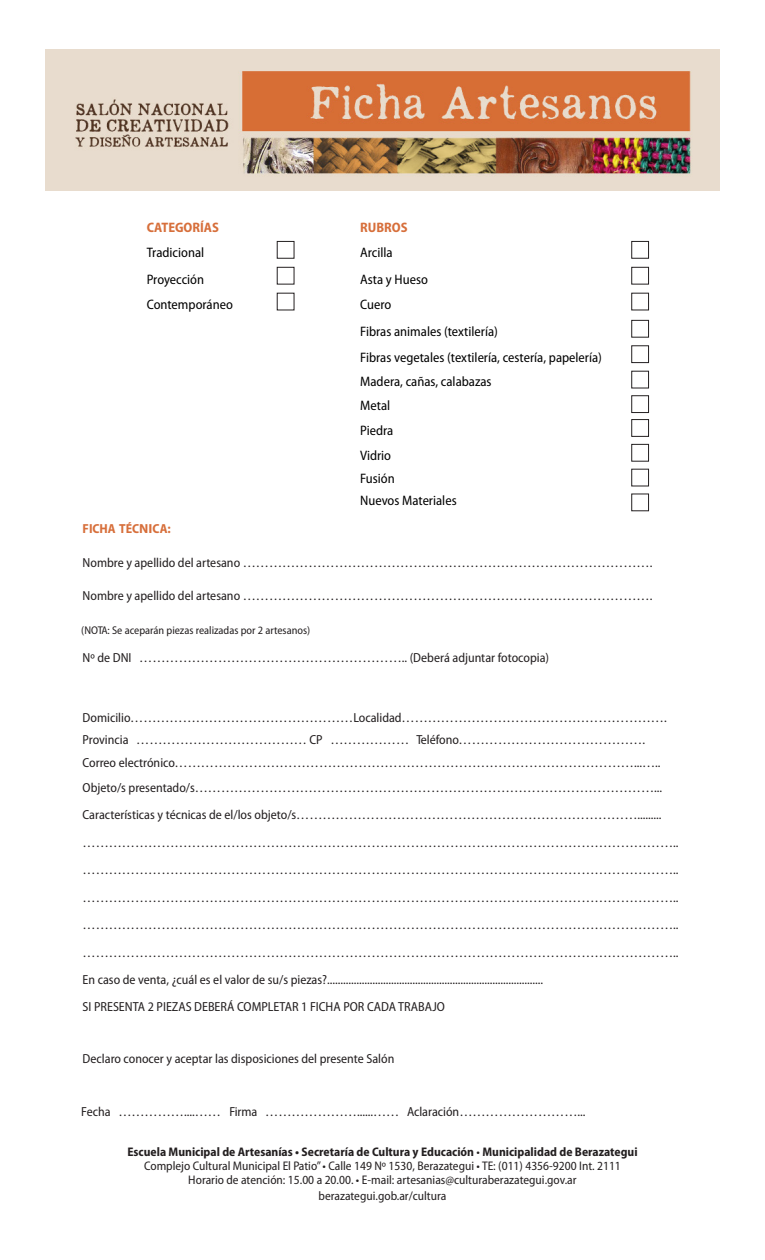
<style>
.page{position:relative;width:765px;height:1260px;background:#fff}
.page>*{position:absolute;margin:0;border:0;box-sizing:border-box;transform-origin:0 0}
.t1{font:semi-condensed 13.75px "Myriad Pro";color:#000}
.t2{font:700 semi-condensed 13.75px "Myriad Pro";color:#d76f3b}
.t3{font:semi-condensed 13.12px/22.5px "Myriad Pro";color:#231f20}
.t4{font:700 semi-condensed 13.12px "Myriad Pro";color:#d76f3b}
.t5{font:semi-condensed 12.5px/16.2px "Myriad Pro";color:#231f20;text-align:center}
.t6{font:700 semi-condensed 12.5px "Myriad Pro";color:#231f20}
.t7{font:semi-condensed 11.25px "Myriad Pro";color:#231f20}
.s1{font-weight:400}
</style>
<div class="page">
<div style="left:277px;top:241px;width:17px;height:18px;border:1px solid #231f20"></div>
<div style="left:631px;top:241px;width:18px;height:18px;border:1px solid #231f20"></div>
<div style="left:631px;top:320px;width:18px;height:17px;border:1px solid #231f20"></div>
<div style="left:631px;top:395px;width:18px;height:18px;border:1px solid #231f20"></div>
<div style="left:631px;top:469px;width:18px;height:17px;border:1px solid #231f20"></div>
<div style="left:631px;top:267px;width:18px;height:17px;border:1px solid #231f20"></div>
<div style="left:631px;top:345px;width:18px;height:18px;border:1px solid #231f20"></div>
<div style="left:631px;top:419px;width:18px;height:18px;border:1px solid #231f20"></div>
<div style="left:631px;top:494px;width:18px;height:17px;border:1px solid #231f20"></div>
<div style="left:631px;top:293px;width:18px;height:17px;border:1px solid #231f20"></div>
<div style="left:631px;top:371px;width:18px;height:17px;border:1px solid #231f20"></div>
<div style="left:631px;top:444px;width:18px;height:18px;border:1px solid #231f20"></div>
<div style="left:277px;top:267px;width:17px;height:17px;border:1px solid #231f20"></div>
<img style="left:45px;top:50px;width:675px;height:140px">
<p class="t2" style="left:147px;top:219px;width:74px">CATEGORÍAS</p>
<p class="t2" style="left:360px;top:219px;width:49px">RUBROS</p>
<p class="t1" style="left:147px;top:244px;width:59px">Tradicional</p>
<p class="t1" style="left:360px;top:244px;width:34px">Arcilla</p>
<p class="t1" style="left:147px;top:271px;width:59px">Proyección</p>
<p class="t1" style="left:360px;top:271px;width:69px">Asta y Hueso</p>
<p class="t1" style="left:147px;top:296px;width:88px">Contemporáneo</p>
<p class="t1" style="left:360px;top:296px;width:33px">Cuero</p>
<p class="t1" style="left:360px;top:323px;width:139px">Fibras animales (textilería)</p>
<p class="t1" style="left:360px;top:349px;width:243px">Fibras vegetales (textilería, cestería, papelería)</p>
<p class="t1" style="left:360px;top:373px;width:133px">Madera, cañas, calabazas</p>
<p class="t1" style="left:360px;top:397px;width:32px">Metal</p>
<p class="t1" style="left:360px;top:422px;width:35px">Piedra</p>
<p class="t1" style="left:360px;top:447px;width:32px">Vidrio</p>
<p class="t1" style="left:360px;top:470px;width:36px">Fusión</p>
<p class="t1" style="left:360px;top:492px;width:98px">Nuevos Materiales</p>
<p class="t4" style="left:83px;top:520px;width:90px">FICHA TÉCNICA:</p>
<p class="t3" style="left:83px;top:551px;width:571px">Nombre y apellido del artesano ………………………………………………………………………………….</p>
<p class="t3" style="left:83px;top:584px;width:571px">Nombre y apellido del artesano ………………………………………………………………………………….</p>
<p class="t7" style="left:81px;top:623px;width:230px">(NOTA: Se aceparán piezas realizadas por 2 artesanos)</p>
<p class="t3" style="left:83px;top:646px;width:468px">Nº de DNI …………………………………………………….. (Deberá adjuntar fotocopia)</p>
<p class="t3" style="left:83px;top:706px;width:586px">Domicilio……………………………………………Localidad…………………………………………………….<br>Provincia ………………………………… CP ……………… Teléfono…………………………………….<br>Correo electrónico……………………………………………………………………………………………...…..</p>
<p class="t3" style="left:83px;top:774px;width:581px;line-height:27.5px">Objeto/s presentado/s……………………………………………………………………………………………...<br>Características y técnicas de el/los objeto/s…………………………………………………………………….........</p>
<p class="t3" style="left:83px;top:831px;width:597px">………………………………………………………………………………………………………………………..</p>
<p class="t3" style="left:83px;top:859px;width:597px">………………………………………………………………………………………………………………………..</p>
<p class="t3" style="left:83px;top:886px;width:597px">………………………………………………………………………………………………………………………..</p>
<p class="t3" style="left:83px;top:914px;width:597px">………………………………………………………………………………………………………………………..</p>
<p class="t3" style="left:83px;top:941px;width:597px">………………………………………………………………………………………………………………………..</p>
<p class="t3" style="left:83px;top:969px;width:462px">En caso de venta, ¿cuál es el valor de su/s piezas?.................................................................................</p>
<p class="t3" style="left:83px;top:995px;width:364px">SI PRESENTA 2 PIEZAS DEBERÁ COMPLETAR 1 FICHA POR CADA TRABAJO</p>
<p class="t3" style="left:83px;top:1047px;width:313px">Declaro conocer y aceptar las disposiciones del presente Salón</p>
<p class="t3" style="left:81px;top:1100px;width:506px">Fecha ……………....…… Firma …………………......…… Aclaración………………………...</p>
<p class="t6" style="left:127px;top:1144px;width:512px">Escuela Municipal de Artesanías • Secretaría de Cultura y Educación <span class="s1">•</span> Municipalidad de Berazategui</p>
<p class="t5" style="left:144px;top:1157px;width:478px">Complejo Cultural Municipal El Patio” • Calle 149 Nº 1530, Berazategui • TE: (011) 4356-9200 Int. 2111</p>
<p class="t5" style="left:188px;top:1171px;width:390px">Horario de atención: 15.00 a 20.00. • E-mail: artesanias@culturaberazategui.gov.ar berazategui.gob.ar/cultura</p>
</div>
